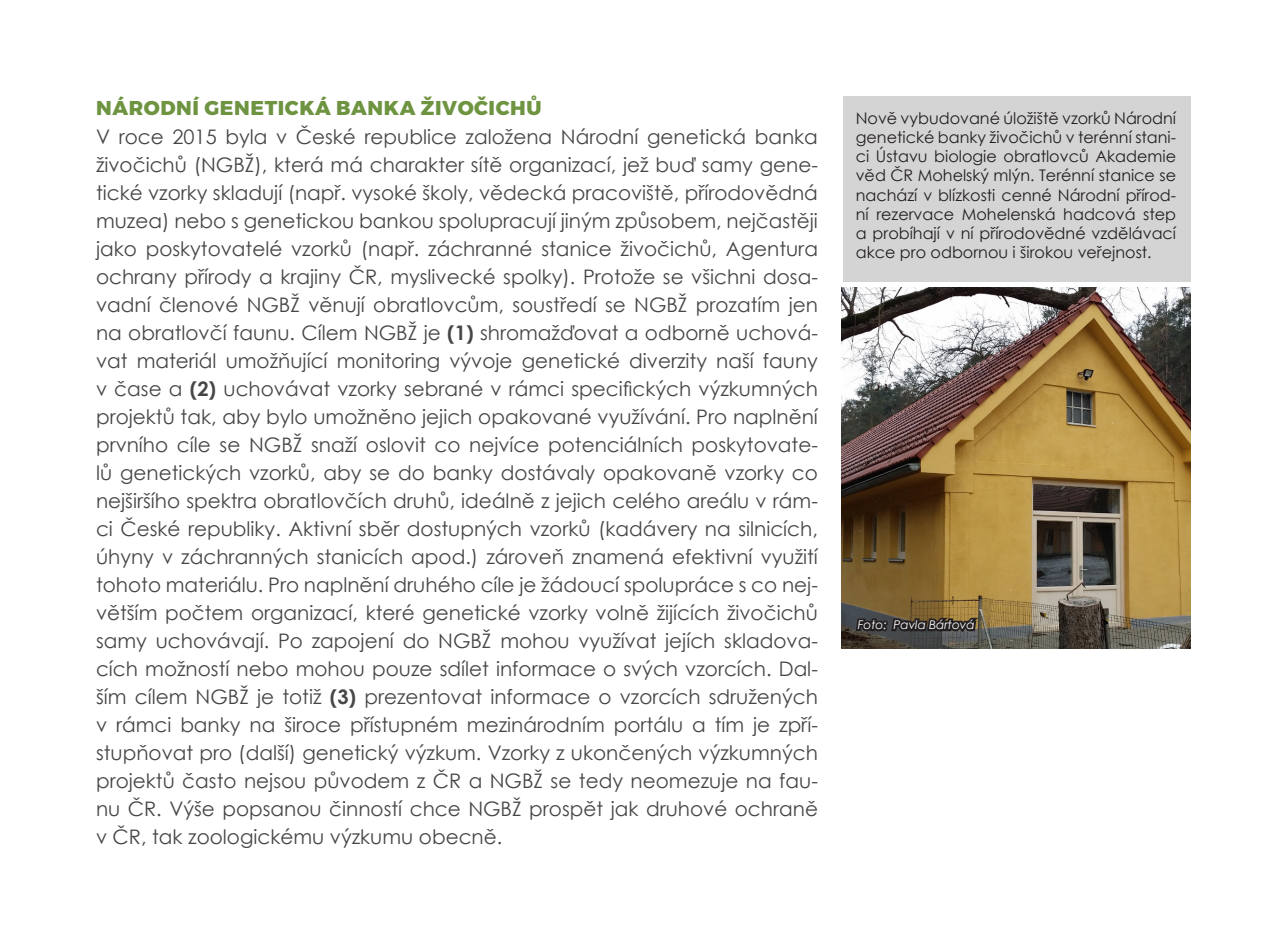
<style>
.page{position:relative;width:1287px;height:936px;background:#fff}
.page>*{position:absolute;margin:0;border:0;box-sizing:border-box;transform-origin:0 0}
.t1{font:20px/28px "Century Gothic";color:#454647;text-align:justify}
.t2{font:800 20px "Montserrat";letter-spacing:.03em;color:#6e9441}
.t3{font:16px/19.2px "Century Gothic";color:#231f20;text-align:justify}
.t4{font:italic 12px "Century Gothic";color:#fff}
.s1{font-weight:700}
</style>
<div class="page">
<img style="left:842px;top:288px;width:349px;height:359px">
<div style="left:843px;top:96px;width:348px;height:185px;background:#d5d4d5"></div>
<svg style="left:853px;top:615px;width:130px;height:24px;background:#443f38"></svg>
<p class="t2" style="left:96px;top:96px;width:447px">NÁRODNÍ GENETICKÁ BANKA ŽIVOČICHŮ</p>
<p class="t1" style="left:96px;top:122px;width:723px">V roce 2015 byla v České republice založena Národní genetická banka živočichů (NGBŽ), která má charakter sítě organizací, jež buď samy gene&shy;tické vzorky skladují (např. vysoké školy, vědecká pracoviště, přírodovědná muzea) nebo s genetickou bankou spolupracují jiným způsobem, nejčastěji jako poskytovatelé vzorků (např. záchranné stanice živočichů, Agentura ochrany přírody a krajiny ČR, myslivecké spolky). Protože se všichni dosa&shy;vadní členové NGBŽ věnují obratlovcům, soustředí se NGBŽ prozatím jen na obratlovčí faunu. Cílem NGBŽ je <span class="s1">(1)</span> shromažďovat a odborně uchová&shy;vat materiál umožňující monitoring vývoje genetické diverzity naší fauny v čase a <span class="s1">(2)</span> uchovávat vzorky sebrané v rámci specifických výzkumných projektů tak, aby bylo umožněno jejich opakované využívání. Pro naplnění prvního cíle se NGBŽ snaží oslovit co nejvíce potenciálních poskytovate&shy;lů genetických vzorků, aby se do banky dostávaly opakovaně vzorky co nejširšího spektra obratlovčích druhů, ideálně z jejich celého areálu v rám&shy;ci České republiky. Aktivní sběr dostupných vzorků (kadávery na silnicích, úhyny v záchranných stanicích apod.) zároveň znamená efektivní využití tohoto materiálu. Pro naplnění druhého cíle je žádoucí spolupráce s co nej&shy;větším počtem organizací, které genetické vzorky volně žijících živočichů samy uchovávají. Po zapojení do NGBŽ mohou využívat jejích skladova&shy;cích možností nebo mohou pouze sdílet informace o svých vzorcích. Dal&shy;ším cílem NGBŽ je totiž <span class="s1">(3)</span> prezentovat informace o vzorcích sdružených v rámci banky na široce přístupném mezinárodním portálu a tím je zpří&shy;stupňovat pro (další) genetický výzkum. Vzorky z ukončených výzkumných projektů často nejsou původem z ČR a NGBŽ se tedy neomezuje na fau&shy;nu ČR. Výše popsanou činností chce NGBŽ prospět jak druhové ochraně v ČR, tak zoologickému výzkumu obecně.</p>
<p class="t3" style="left:855px;top:108px;width:322px">Nově vybudované úložiště vzorků Národní genetické banky živočichů v terénní stani&shy;ci Ústavu biologie obratlovců Akademie věd ČR Mohelský mlýn. Terénní stanice se nachází v blízkosti cenné Národní přírod&shy;ní rezervace Mohelenská hadcová step a probíhají v ní přírodovědné vzdělávací akce pro odbornou i širokou veřejnost.</p>
<p class="t4" style="left:857px;top:616px;width:118px">Foto: Pavla Bártová</p>
</div>
